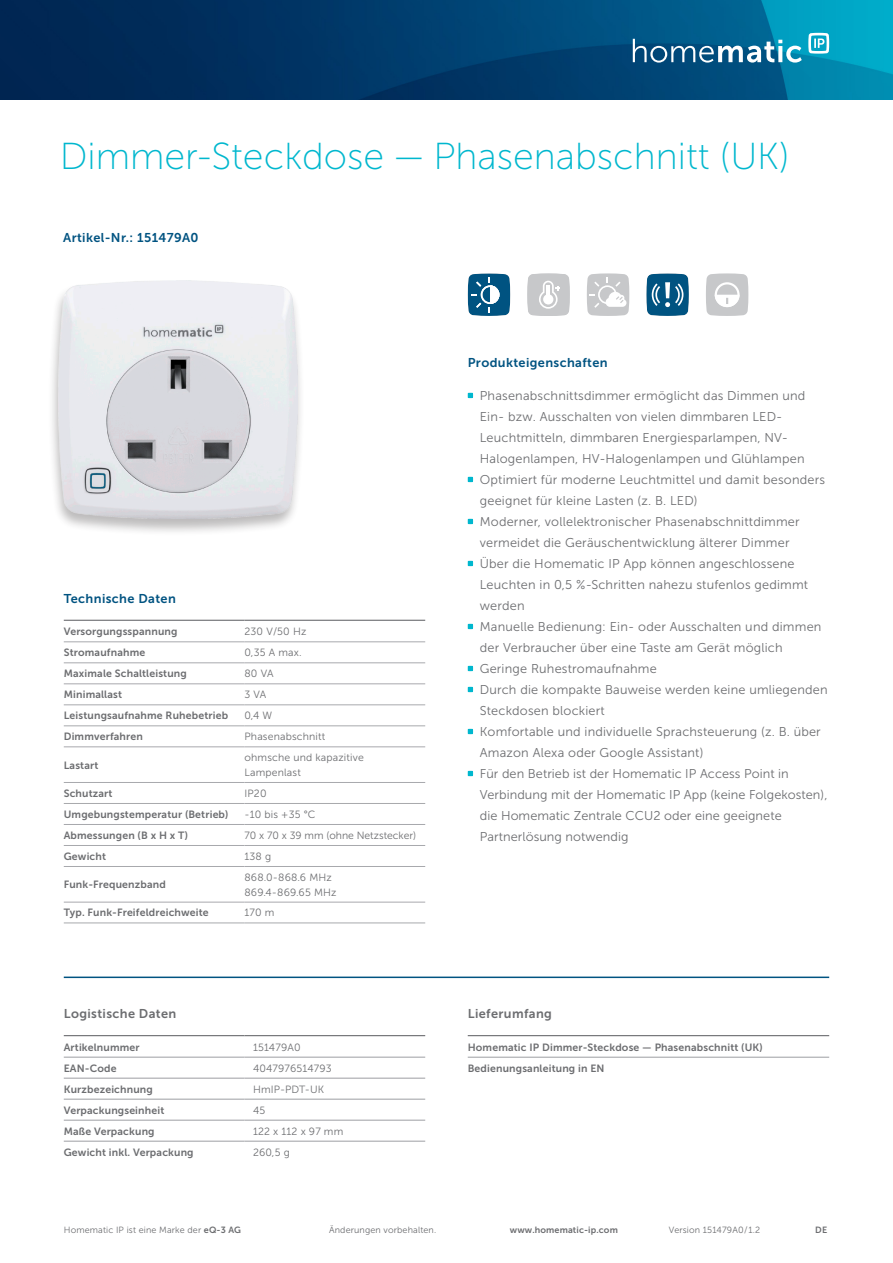
<style>
.page{position:relative;width:893px;height:1263px;background:#fff}
.page>*{position:absolute;margin:0;border:0;box-sizing:border-box;transform-origin:0 0}
.Headline{font:37.5px "Museo Sans 100";color:#00b7ce}
.Fließtext{font:12.75px/21px "Museo Sans 300";letter-spacing:.015em;color:#6c6d70}
.Zwischenüberschrift{font:12.75px "Museo Sans 700";letter-spacing:.03em;color:#005381}
.Subheadline{font:12.75px "Museo Sans 700";letter-spacing:.03em;color:#6c6d70}
.Subheadline-2{font:12.75px "Museo Sans 700";letter-spacing:.03em;color:#005381}
.Tabelle_bold_700{font:10.5px "Museo Sans 700";letter-spacing:.015em;color:#6c6d70}
.Tabelle_regular_300{font:10.5px/15px "Museo Sans 300";letter-spacing:.015em;color:#6c6d70}
.Fußnote{font:9px "Museo Sans 300";letter-spacing:.015em;color:#6c6d70}
.Fußnote-2{font:9px "Museo Sans 700";letter-spacing:.015em;color:#6c6d70}
.s1{font-family:"Museo Sans 700"}
</style>
<div class="page">
<hr style="left:64px;top:976px;width:765px;height:2px;background:#005381">
<svg style="left:468px;top:393px;width:5px;height:5px"></svg>
<svg style="left:468px;top:477px;width:5px;height:5px"></svg>
<svg style="left:468px;top:519px;width:5px;height:5px"></svg>
<svg style="left:468px;top:561px;width:5px;height:5px"></svg>
<svg style="left:468px;top:624px;width:5px;height:5px"></svg>
<svg style="left:468px;top:666px;width:5px;height:5px"></svg>
<svg style="left:468px;top:687px;width:5px;height:5px"></svg>
<svg style="left:468px;top:729px;width:5px;height:5px"></svg>
<svg style="left:468px;top:771px;width:5px;height:5px"></svg>
<hr style="left:468px;top:1057px;width:361px;height:1px;background:#a8a9ad">
<hr style="left:468px;top:1035px;width:361px;height:1px;background:#6c6d70">
<hr style="left:64px;top:1056px;width:180px;height:2px;background:#a8a9ad">
<hr style="left:244px;top:1056px;width:181px;height:2px;background:#a8a9ad">
<hr style="left:64px;top:1077px;width:180px;height:2px;background:#a8a9ad">
<hr style="left:244px;top:1077px;width:181px;height:2px;background:#a8a9ad">
<hr style="left:64px;top:1098px;width:180px;height:2px;background:#a8a9ad">
<hr style="left:244px;top:1098px;width:181px;height:2px;background:#a8a9ad">
<hr style="left:64px;top:1119px;width:180px;height:2px;background:#a8a9ad">
<hr style="left:244px;top:1119px;width:181px;height:2px;background:#a8a9ad">
<hr style="left:64px;top:1140px;width:180px;height:2px;background:#a8a9ad">
<hr style="left:244px;top:1140px;width:181px;height:2px;background:#a8a9ad">
<hr style="left:64px;top:1035px;width:180px;height:1px;background:#6c6d70">
<hr style="left:244px;top:1035px;width:181px;height:1px;background:#6c6d70">
<div style="left:47px;top:279px;width:258px;height:257px;background:#231f20;opacity:.3"></div>
<img style="left:58px;top:280px;width:239px;height:239px">
<hr style="left:64px;top:620px;width:180px;height:1px;background:#6c6d70">
<hr style="left:244px;top:620px;width:181px;height:1px;background:#6c6d70">
<hr style="left:64px;top:641px;width:180px;height:1px;background:#a8a9ad">
<hr style="left:244px;top:641px;width:181px;height:1px;background:#a8a9ad">
<hr style="left:64px;top:662px;width:180px;height:1px;background:#a8a9ad">
<hr style="left:244px;top:662px;width:181px;height:1px;background:#a8a9ad">
<hr style="left:64px;top:683px;width:180px;height:1px;background:#a8a9ad">
<hr style="left:244px;top:683px;width:181px;height:1px;background:#a8a9ad">
<hr style="left:64px;top:704px;width:180px;height:1px;background:#a8a9ad">
<hr style="left:244px;top:704px;width:181px;height:1px;background:#a8a9ad">
<hr style="left:64px;top:725px;width:180px;height:1px;background:#a8a9ad">
<hr style="left:244px;top:725px;width:181px;height:1px;background:#a8a9ad">
<hr style="left:64px;top:746px;width:180px;height:1px;background:#a8a9ad">
<hr style="left:244px;top:746px;width:181px;height:1px;background:#a8a9ad">
<hr style="left:64px;top:782px;width:180px;height:1px;background:#a8a9ad">
<hr style="left:244px;top:782px;width:181px;height:1px;background:#a8a9ad">
<hr style="left:64px;top:803px;width:180px;height:1px;background:#a8a9ad">
<hr style="left:244px;top:803px;width:181px;height:1px;background:#a8a9ad">
<hr style="left:64px;top:824px;width:180px;height:1px;background:#a8a9ad">
<hr style="left:244px;top:824px;width:181px;height:1px;background:#a8a9ad">
<hr style="left:64px;top:845px;width:180px;height:1px;background:#a8a9ad">
<hr style="left:244px;top:845px;width:181px;height:1px;background:#a8a9ad">
<hr style="left:64px;top:866px;width:180px;height:1px;background:#a8a9ad">
<hr style="left:244px;top:866px;width:181px;height:1px;background:#a8a9ad">
<hr style="left:64px;top:902px;width:180px;height:1px;background:#a8a9ad">
<hr style="left:244px;top:902px;width:181px;height:1px;background:#a8a9ad">
<hr style="left:64px;top:922px;width:180px;height:1px;background:#a8a9ad">
<hr style="left:244px;top:922px;width:181px;height:1px;background:#a8a9ad">
<svg style="left:587px;top:273px;width:42px;height:43px"></svg>
<svg style="left:468px;top:273px;width:42px;height:43px;background:#327499"></svg>
<svg style="left:706px;top:273px;width:42px;height:43px"></svg>
<svg style="left:646px;top:273px;width:43px;height:43px;background:#327499"></svg>
<svg style="left:527px;top:273px;width:43px;height:43px"></svg>
<img style="left:0;top:0;width:893px;height:99px">
<svg style="left:633px;top:39px;width:169px;height:24px"></svg>
<svg style="left:808px;top:33px;width:21px;height:21px"></svg>
<p class="Headline" style="left:60px;top:136px;width:731px">Dimmer-Steckdose — Phasenabschnitt (UK)</p>
<p class="Subheadline-2" style="left:63px;top:231px;width:137px">Artikel-Nr.: 151479A0</p>
<p class="Zwischenüberschrift" style="left:64px;top:591px;width:114px">Technische Daten</p>
<p class="Tabelle_bold_700" style="left:64px;top:626px;width:115px">Versorgungsspannung</p>
<p class="Tabelle_regular_300" style="left:244px;top:624px;width:63px">230 V/50 Hz</p>
<p class="Tabelle_bold_700" style="left:64px;top:647px;width:83px">Stromaufnahme</p>
<p class="Tabelle_regular_300" style="left:244px;top:645px;width:59px">0,35 A max.</p>
<p class="Tabelle_bold_700" style="left:64px;top:668px;width:125px">Maximale Schaltleistung</p>
<p class="Tabelle_regular_300" style="left:244px;top:666px;width:30px">80 VA</p>
<p class="Tabelle_bold_700" style="left:64px;top:689px;width:60px">Minimallast</p>
<p class="Tabelle_regular_300" style="left:244px;top:687px;width:23px">3 VA</p>
<p class="Tabelle_bold_700" style="left:64px;top:710px;width:166px">Leistungsaufnahme Ruhebetrieb</p>
<p class="Tabelle_regular_300" style="left:244px;top:708px;width:29px">0,4 W</p>
<p class="Tabelle_bold_700" style="left:64px;top:731px;width:81px">Dimmverfahren</p>
<p class="Tabelle_regular_300" style="left:244px;top:729px;width:82px">Phasenabschnitt</p>
<p class="Tabelle_bold_700" style="left:64px;top:759px;width:36px">Lastart</p>
<p class="Tabelle_regular_300" style="left:244px;top:750px;width:121px">ohmsche und kapazitive<br>Lampenlast</p>
<p class="Tabelle_bold_700" style="left:64px;top:787px;width:50px">Schutzart</p>
<p class="Tabelle_regular_300" style="left:244px;top:786px;width:24px">IP20</p>
<p class="Tabelle_bold_700" style="left:64px;top:808px;width:166px">Umgebungstemperatur (Betrieb)</p>
<p class="Tabelle_regular_300" style="left:244px;top:807px;width:73px">-10 bis +35 °C</p>
<p class="Tabelle_bold_700" style="left:64px;top:829px;width:126px">Abmessungen (B x H x T)</p>
<p class="Tabelle_regular_300" style="left:244px;top:828px;width:173px">70 x 70 x 39 mm (ohne Netzstecker)</p>
<p class="Tabelle_bold_700" style="left:64px;top:850px;width:44px">Gewicht</p>
<p class="Tabelle_regular_300" style="left:244px;top:849px;width:28px">138 g</p>
<p class="Tabelle_bold_700" style="left:64px;top:879px;width:104px">Funk-Frequenzband</p>
<p class="Tabelle_regular_300" style="left:244px;top:870px;width:89px">868.0-868.6 MHz</p>
<p class="Tabelle_regular_300" style="left:244px;top:885px;width:94px">869.4-869.65 MHz</p>
<p class="Tabelle_bold_700" style="left:64px;top:907px;width:146px">Typ. Funk-Freifeldreichweite</p>
<p class="Tabelle_regular_300" style="left:244px;top:905px;width:31px">170 m</p>
<p class="Subheadline" style="left:64px;top:1007px;width:114px">Logistische Daten</p>
<p class="Tabelle_bold_700" style="left:64px;top:1041px;width:77px">Artikelnummer</p>
<p class="Tabelle_regular_300" style="left:253px;top:1039px;width:49px">151479A0</p>
<p class="Tabelle_bold_700" style="left:64px;top:1062px;width:54px">EAN-Code</p>
<p class="Tabelle_regular_300" style="left:253px;top:1060px;width:80px">4047976514793</p>
<p class="Tabelle_bold_700" style="left:64px;top:1083px;width:91px">Kurzbezeichnung</p>
<p class="Tabelle_regular_300" style="left:253px;top:1081px;width:73px">HmIP-PDT-UK</p>
<p class="Tabelle_bold_700" style="left:64px;top:1104px;width:102px">Verpackungseinheit</p>
<p class="Tabelle_regular_300" style="left:253px;top:1102px;width:14px">45</p>
<p class="Tabelle_bold_700" style="left:64px;top:1125px;width:92px">Maße Verpackung</p>
<p class="Tabelle_regular_300" style="left:253px;top:1123px;width:92px">122 x 112 x 97 mm</p>
<p class="Tabelle_bold_700" style="left:64px;top:1146px;width:131px">Gewicht inkl. Verpackung</p>
<p class="Tabelle_regular_300" style="left:253px;top:1144px;width:38px">260,5 g</p>
<p class="Zwischenüberschrift" style="left:468px;top:355px;width:141px">Produkteigenschaften</p>
<p class="Fließtext" style="left:480px;top:385px;width:327px">Phasenabschnittsdimmer ermöglicht das Dimmen und Ein- bzw. Ausschalten von vielen dimmbaren LED-Leuchtmitteln, dimmbaren Energiesparlampen, NV-Halogenlampen, HV-Halogenlampen und Glühlampen</p>
<p class="Fließtext" style="left:480px;top:469px;width:347px">Optimiert für moderne Leuchtmittel und damit besonders geeignet für kleine Lasten (z. B. LED)</p>
<p class="Fließtext" style="left:480px;top:511px;width:321px">Moderner, vollelektronischer Phasenabschnittdimmer vermeidet die Geräuschentwicklung älterer Dimmer</p>
<p class="Fließtext" style="left:480px;top:553px;width:330px">Über die Homematic IP App können angeschlossene<br>Leuchten in 0,5 %-Schritten nahezu stufenlos gedimmt werden</p>
<p class="Fließtext" style="left:480px;top:616px;width:343px">Manuelle Bedienung: Ein- oder Ausschalten und dimmen der Verbraucher über eine Taste am Gerät möglich</p>
<p class="Fließtext" style="left:480px;top:658px;width:179px">Geringe Ruhestromaufnahme</p>
<p class="Fließtext" style="left:480px;top:679px;width:349px">Durch die kompakte Bauweise werden keine umliegenden<br>Steckdosen blockiert</p>
<p class="Fließtext" style="left:480px;top:721px;width:342px">Komfortable und individuelle Sprachsteuerung (z. B. über<br>Amazon Alexa oder Google Assistant)</p>
<p class="Fließtext" style="left:480px;top:763px;width:349px">Für den Betrieb ist der Homematic IP Access Point in Verbindung mit der Homematic IP App (keine Folgekosten), die Homematic Zentrale CCU2 oder eine geeignete Partnerlösung notwendig</p>
<p class="Subheadline" style="left:468px;top:1007px;width:86px">Lieferumfang</p>
<p class="Tabelle_bold_700" style="left:468px;top:1041px;width:297px">Homematic IP Dimmer-Steckdose — Phasenabschnitt (UK)</p>
<p class="Tabelle_bold_700" style="left:468px;top:1062px;width:138px">Bedienungsanleitung in EN</p>
<p class="Fußnote" style="left:64px;top:1225px;width:179px">Homematic IP ist eine Marke der <span class="s1">eQ-3 AG</span></p>
<p class="Fußnote" style="left:329px;top:1225px;width:109px">Änderungen vorbehalten.</p>
<p class="Fußnote-2" style="left:510px;top:1225px;width:109px">www.homematic-ip.com</p>
<p class="Fußnote" style="left:669px;top:1225px;width:93px">Version 151479A0 / 1.2</p>
<p class="Fußnote-2" style="left:815px;top:1225px;width:13px">DE</p>
</div>
